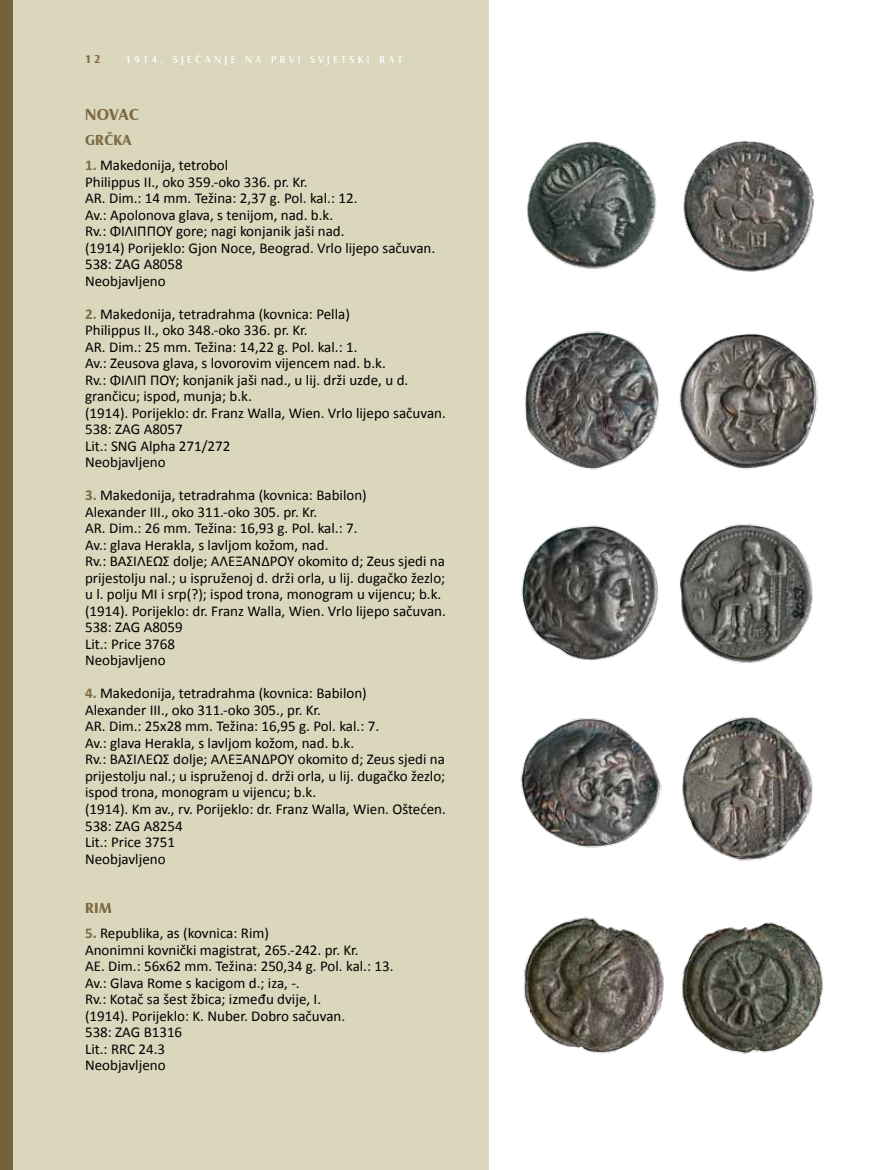
<style>
.page{position:relative;width:872px;height:1170px;background:#fff}
.page>*{position:absolute;margin:0;border:0;box-sizing:border-box;transform-origin:0 0}
.t1{font:700 16.5px "Castle T";letter-spacing:.025em;color:#7e6944}
.t2{font:15px/16.5px "Calibri";color:#000}
.t3{font:700 15px "Castle T";letter-spacing:.025em;color:#7e6944}
.t4{font:700 12px "Castle T";color:#7e6944}
.t5{font:10.5px "Castle T";letter-spacing:.32em;color:#fff}
.s1{font-weight:700;color:#7e6944}
</style>
<div class="page">
<div style="left:0;top:0;width:489px;height:1169px;background:#dad7bc"></div>
<div style="left:0;top:0;width:13px;height:1169px;background:#75613e"></div>
<img style="left:683px;top:141px;width:131px;height:131px">
<img style="left:527px;top:141px;width:130px;height:128px">
<img style="left:679px;top:333px;width:139px;height:136px">
<img style="left:525px;top:331px;width:134px;height:139px">
<img style="left:521px;top:525px;width:137px;height:136px">
<img style="left:680px;top:524px;width:133px;height:139px">
<img style="left:520px;top:718px;width:142px;height:130px">
<img style="left:682px;top:716px;width:131px;height:145px">
<img style="left:524px;top:917px;width:140px;height:137px">
<img style="left:682px;top:922px;width:141px;height:132px">
<p class="t4" style="left:85px;top:51px;width:17px">12</p>
<p class="t5" style="left:126px;top:53px;width:278px">1914. SJEĆANJE NA PRVI SVJETSKI RAT</p>
<p class="t1" style="left:85px;top:104px;width:55px">NOVAC</p>
<p class="t3" style="left:85px;top:130px;width:48px">GRČKA</p>
<p class="t2" style="left:85px;top:157px;width:351px"><span class="s1">1.</span> Makedonija, tetrobol<br>Philippus II., oko 359.-oko 336. pr. Kr.<br>AR. Dim.: 14 mm. Težina: 2,37 g. Pol. kal.: 12.<br>Av.: Apolonova glava, s tenijom, nad. b.k.<br>Rv.: ΦΙΛΙΠΠΟΥ gore; nagi konjanik jaši nad.<br>(1914) Porijeklo: Gjon Noce, Beograd. Vrlo lijepo sačuvan.<br>538: ZAG A8058<br>Neobjavljeno</p>
<p class="t2" style="left:85px;top:305px;width:362px"><span class="s1">2.</span> Makedonija, tetradrahma (kovnica: Pella)<br>Philippus II., oko 348.-oko 336. pr. Kr.<br>AR. Dim.: 25 mm. Težina: 14,22 g. Pol. kal.: 1.<br>Av.: Zeusova glava, s lovorovim vijencem nad. b.k.<br>Rv.: ΦΙΛΙΠ ΠΟΥ; konjanik jaši nad., u lij. drži uzde, u d. grančicu; ispod, munja; b.k.<br>(1914). Porijeklo: dr. Franz Walla, Wien. Vrlo lijepo sačuvan.<br>538: ZAG A8057<br>Lit.: SNG Alpha 271/272<br>Neobjavljeno</p>
<p class="t2" style="left:85px;top:487px;width:362px"><span class="s1">3.</span> Makedonija, tetradrahma (kovnica: Babilon)<br>Alexander III., oko 311.-oko 305. pr. Kr.<br>AR. Dim.: 26 mm. Težina: 16,93 g. Pol. kal.: 7.<br>Av.: glava Herakla, s lavljom kožom, nad.<br>Rv.: ΒΑΣΙΛΕΩΣ dolje; AΛΕΞΑΝΔΡΟΥ okomito d; Zeus sjedi na prijestolju nal.; u ispruženoj d. drži orla, u lij. dugačko žezlo; u l. polju MI i srp(?); ispod trona, monogram u vijencu; b.k. (1914). Porijeklo: dr. Franz Walla, Wien. Vrlo lijepo sačuvan.<br>538: ZAG A8059<br>Lit.: Price 3768<br>Neobjavljeno</p>
<p class="t2" style="left:85px;top:685px;width:362px"><span class="s1">4.</span> Makedonija, tetradrahma (kovnica: Babilon)<br>Alexander III., oko 311.-oko 305., pr. Kr.<br>AR. Dim.: 25x28 mm. Težina: 16,95 g. Pol. kal.: 7.<br>Av.: glava Herakla, s lavljom kožom, nad. b.k.<br>Rv.: ΒΑΣΙΛΕΩΣ dolje; AΛΕΞΑΝΔΡΟΥ okomito d; Zeus sjedi na prijestolju nal.; u ispruženoj d. drži orla, u lij. dugačko žezlo; ispod trona, monogram u vijencu; b.k.<br>(1914). Km av., rv. Porijeklo: dr. Franz Walla, Wien. Oštećen.<br>538: ZAG A8254<br>Lit.: Price 3751<br>Neobjavljeno</p>
<p class="t3" style="left:85px;top:898px;width:28px">RIM</p>
<p class="t2" style="left:85px;top:924px;width:310px"><span class="s1">5.</span> Republika, as (kovnica: Rim)<br>Anonimni kovnički magistrat, 265.-242. pr. Kr.<br>AE. Dim.: 56x62 mm. Težina: 250,34 g. Pol. kal.: 13.<br>Av.: Glava Rome s kacigom d.; iza, -.<br>Rv.: Kotač sa šest žbica; između dvije, I.<br>(1914). Porijeklo: K. Nuber. Dobro sačuvan.<br>538: ZAG B1316<br>Lit.: RRC 24.3<br>Neobjavljeno</p>
</div>
